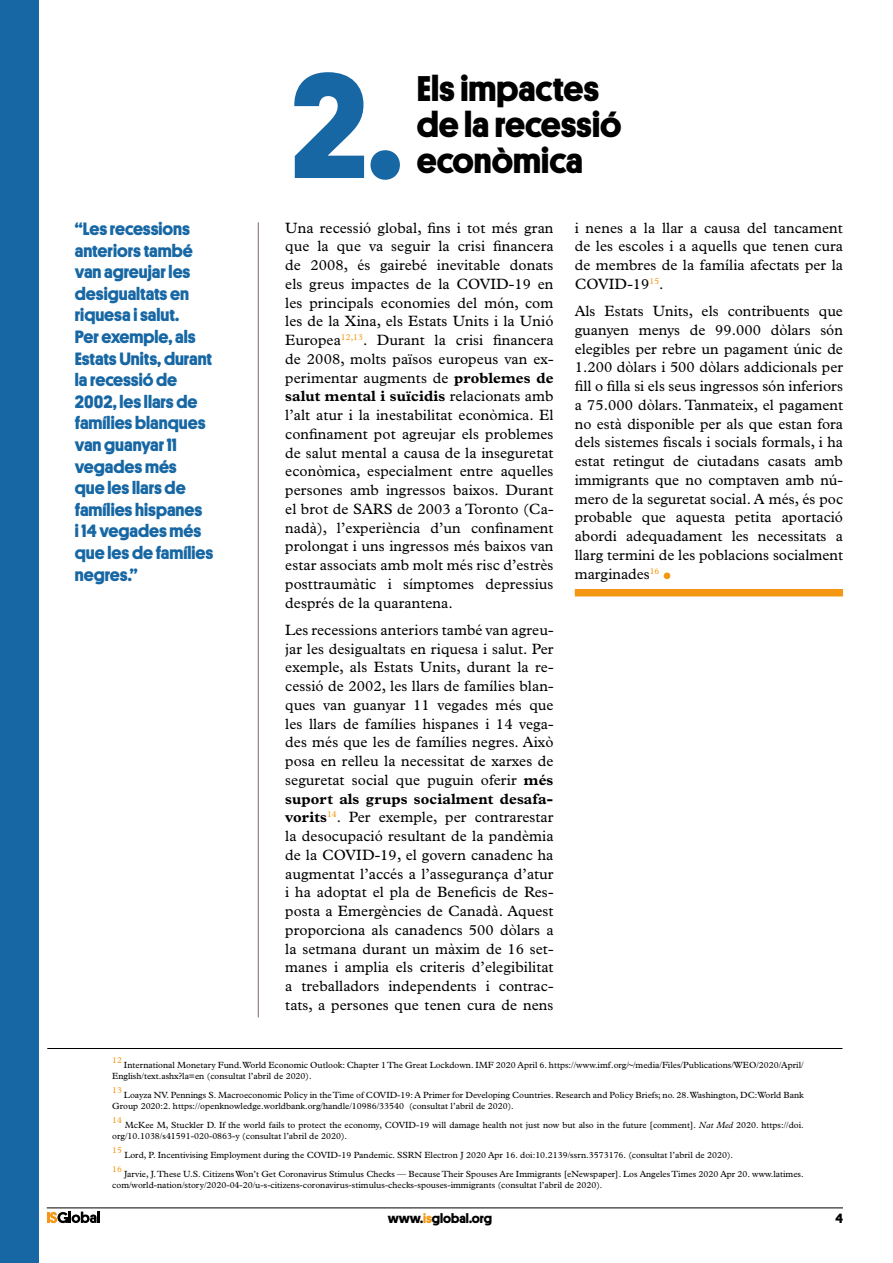
<style>
.page{position:relative;width:893px;height:1263px;background:#fff}
.page>*{position:absolute;margin:0;border:0;box-sizing:border-box;transform-origin:0 0}
.t1{font:700 150px "Platform";color:#1767a4}
.t2{font:54px "Plantin";color:#f49712}
.t3{font:700 36px/36px "Platform";color:#000}
.t4{font:700 18px/21.6px "Platform";color:#1767a4}
.t5{font:15px/18.8px "Plantin";letter-spacing:.005em;color:#000;text-align:justify}
.t6{font:700 13.5px "Platform";color:#000}
.t7{font:9px/11.2px "Plantin";color:#000}
.t8{font:8.7px "Plantin";color:#f49712}
.s1{font-weight:700}
.s2{font-style:italic}
.s3{color:#f49712}
</style>
<div class="page">
<svg style="left:47px;top:1211px;width:53px;height:12px"></svg>
<hr style="left:47px;top:1207px;width:796px;height:1px;background:#000">
<div style="left:0;top:0;width:38px;height:1263px;background:#1767a4"></div>
<hr style="left:258px;top:222px;width:1px;height:795px;background:#867b77">
<hr style="left:47px;top:1048px;width:795px;height:1px;background:#000">
<div style="left:575px;top:589px;width:268px;height:7px;background:#f49712"></div>
<p class="t4" style="left:75px;top:217px;width:140px">“Les recessions anteriors també van agreujar les desigualtats en riquesa i salut.<br>Per exemple, als<br>Estats Units, durant la recessió de<br>2002, les llars de famílies blanques van guanyar 11 vegades més<br>que les llars de famílies hispanes<br>i 14 vegades més que les de famílies negres.”</p>
<h1 class="t1" style="left:291px;top:16px;width:113px">2.</h1>
<h3 class="t3" style="left:417px;top:68px;width:206px">Els impactes de la recessió econòmica</h3>
<p class="t5" style="left:285px;top:218px;width:270px">Una recessió global, fins i tot més gran que la que va seguir la crisi financera de 2008, és gairebé inevitable donats els greus impactes de la COVID-19 en les principals economies del món, com les de la Xina, els Estats Units i la Unió Europea<sup>12,13</sup>. Durant la crisi financera de 2008, molts països europeus van ex&shy;perimentar augments de <span class="s1">problemes de salut mental i suïcidis</span> relacionats amb l’alt atur i la inestabilitat econòmica. El confinament pot agreujar els problemes de salut mental a causa de la inseguretat econòmica, especialment entre aquelles persones amb ingressos baixos. Durant el brot de SARS de 2003 a Toronto (Ca&shy;nadà), l’experiència d’un confinament prolongat i uns ingressos més baixos van estar associats amb molt més risc d’estrès posttraumàtic i símptomes depressius després de la quarantena.</p>
<p class="t5" style="left:285px;top:620px;width:270px">Les recessions anteriors també van agreu&shy;jar les desigualtats en riquesa i salut. Per exemple, als Estats Units, durant la re&shy;cessió de 2002, les llars de famílies blan&shy;ques van guanyar 11 vegades més que les llars de famílies hispanes i 14 vega&shy;des més que les de famílies negres. Això posa en relleu la necessitat de xarxes de seguretat social que puguin oferir <span class="s1">més suport als grups socialment desafa&shy;vorits</span><sup>14</sup>. Per exemple, per contrarestar la desocupació resultant de la pandèmia de la COVID-19, el govern canadenc ha augmentat l’accés a l’assegurança d’atur i ha adoptat el pla de Beneficis de Res&shy;posta a Emergències de Canadà. Aquest proporciona als canadencs 500 dòlars a la setmana durant un màxim de 16 set&shy;manes i amplia els criteris d’elegibilitat a treballadors independents i contrac&shy;tats, a persones que tenen cura de nens</p>
<p class="t5" style="left:575px;top:218px;width:270px">i nenes a la llar a causa del tancament de les escoles i a aquells que tenen cura de membres de la família afectats per la COVID-19<sup>15</sup>.</p>
<p class="t5" style="left:575px;top:301px;width:270px">Als Estats Units, els contribuents que guanyen menys de 99.000 dòlars són elegibles per rebre un pagament únic de 1.200 dòlars i 500 dòlars addicionals per fill o filla si els seus ingressos són inferiors a 75.000 dòlars. Tanmateix, el pagament no està disponible per als que estan fora dels sistemes fiscals i socials formals, i ha estat retingut de ciutadans casats amb immigrants que no comptaven amb nú&shy;mero de la seguretat social. A més, és poc probable que aquesta petita aportació abordi adequadament les necessitats a llarg termini de les poblacions socialment marginades<sup>16</sup></p>
<h2 class="t2" style="left:659px;top:529px;width:17px">.</h2>
<p class="t8" style="left:112px;top:1055px;width:11px">12</p>
<p class="t7" style="left:112px;top:1059px;width:693px;text-indent:12px">International Monetary Fund. World Economic Outlook: Chapter 1 The Great Lockdown. IMF 2020 April 6. https://www.imf.org/~/media/Files/Publications/WEO/2020/April/<br>English/text.ashx?la=en (consultat l’abril de 2020).</p>
<p class="t8" style="left:112px;top:1085px;width:11px">13</p>
<p class="t7" style="left:112px;top:1089px;width:693px;text-indent:12px">Loayza NV. Pennings S. Macroeconomic Policy in the Time of COVID-19: A Primer for Developing Countries. Research and Policy Briefs; no. 28. Washington, DC:World Bank<br>Group 2020:2. https://openknowledge.worldbank.org/handle/10986/33540 (consultat l’abril de 2020).</p>
<p class="t8" style="left:112px;top:1115px;width:11px">14</p>
<p class="t7" style="left:112px;top:1119px;width:693px;text-indent:13px">McKee M, Stuckler D. If the world fails to protect the economy, COVID-19 will damage health not just now but also in the future [comment]. <span class="s2">Nat Med</span> 2020. https://doi. org/10.1038/s41591-020-0863-y (consultat l’abril de 2020).</p>
<p class="t8" style="left:112px;top:1145px;width:11px">15</p>
<p class="t7" style="left:124px;top:1149px;width:610px">Lord, P. Incentivising Employment during the COVID-19 Pandemic. SSRN Electron J 2020 Apr 16. doi:10.2139/ssrn.3573176. (consultat l’abril de 2020).</p>
<p class="t8" style="left:112px;top:1164px;width:11px">16</p>
<p class="t7" style="left:112px;top:1168px;width:693px;text-indent:12px">Jarvie, J. These U.S. Citizens Won’t Get Coronavirus Stimulus Checks — Because Their Spouses Are Immigrants [eNewspaper]. Los Angeles Times 2020 Apr 20. www.latimes. com/world-nation/story/2020-04-20/u-s-citizens-coronavirus-stimulus-checks-spouses-immigrants (consultat l’abril de 2020).</p>
<p class="t6" style="left:388px;top:1208px;width:106px">www.<span class="s3">is</span>global.org</p>
<p class="t6" style="left:835px;top:1208px;width:9px">4</p>
</div>
